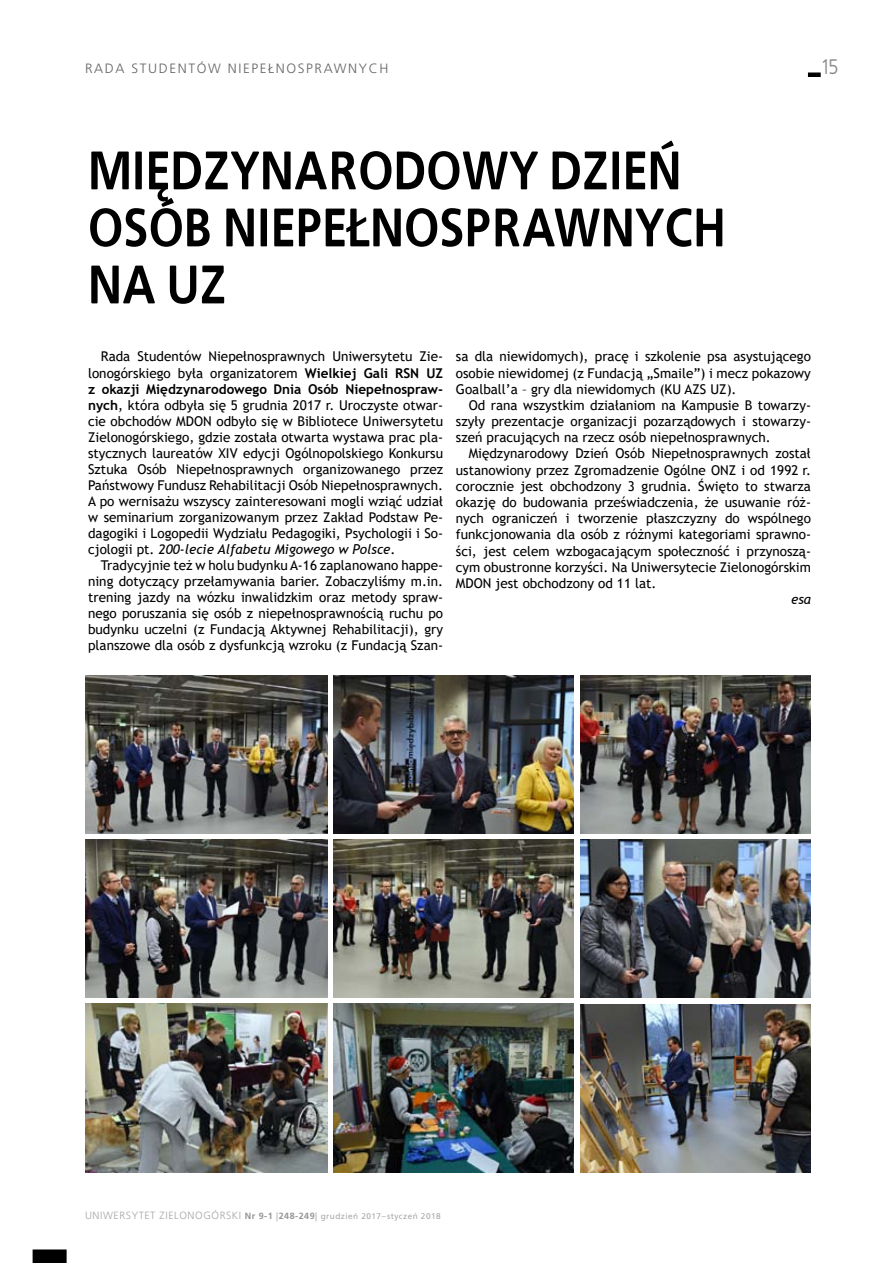
<style>
.page{position:relative;width:893px;height:1263px;background:#fff}
.page>*{position:absolute;margin:0;border:0;box-sizing:border-box;transform-origin:0 0}
.t1{font:700 54px/57px "EFN Bureau OT";color:#000}
.t2{font:21px "EFN Bureau OT";color:#8a8c8e}
.t3{font:13.5px/16px "Trebuchet MS";color:#000;text-align:justify}
.t4{font:300 13.5px "Frutiger LT Pro";color:#636466}
.t5{font:italic 13.5px "Trebuchet MS";color:#000}
.t6{font:300 10.5px "Frutiger LT Pro";letter-spacing:.055em;color:#a3a5a8}
.s1{font-weight:700}
.s2{font-style:italic}
.s3{font-weight:700;font-size:9px;color:#939597}
.s4{font-size:9px;color:#939597}
.s5{font-weight:400;font-size:8.25px;color:#a4a7a9}
</style>
<div class="page">
<div style="left:808px;top:72px;width:13px;height:5px;background:#000"></div>
<div style="left:33px;top:1249px;width:34px;height:14px;background:#000"></div>
<img style="left:334px;top:675px;width:240px;height:158px">
<img style="left:334px;top:839px;width:240px;height:158px">
<img style="left:85px;top:839px;width:242px;height:158px">
<img style="left:580px;top:675px;width:231px;height:158px">
<img style="left:85px;top:675px;width:242px;height:158px">
<img style="left:580px;top:839px;width:231px;height:158px">
<img style="left:580px;top:1004px;width:231px;height:169px">
<img style="left:334px;top:1004px;width:240px;height:169px">
<img style="left:85px;top:1004px;width:242px;height:169px">
<p class="t4" style="left:85px;top:60px;width:21px">RADA</p>
<p class="t4" style="left:131px;top:60px;width:11px">STUDENTÓW</p>
<p class="t4" style="left:228px;top:60px;width:11px">NIEPEŁNOSPRAWNYCH</p>
<h2 class="t2" style="left:822px;top:55px;width:18px">15</h2>
<h1 class="t1" style="left:88px;top:142px;width:639px">MIĘDZYNARODOWY DZIEŃ<br>OSÓB NI EPEŁNOSPRAWNYCH<br>NA UZ</h1>
<p class="t3" style="left:88px;top:349px;width:357px;text-indent:13px">Rada Studentów Niepełnosprawnych Uniwersytetu Zie&shy;lonogórskiego była organizatorem <span class="s1">Wielkiej Gali RSN UZ z okazji Międzynarodowego Dnia Osób Niepełnospraw&shy;nych</span>, która odbyła się 5 grudnia 2017 r. Uroczyste otwar&shy;cie obchodów MDON odbyło się w Bibliotece Uniwersytetu Zielonogórskiego, gdzie została otwarta wystawa prac pla&shy;stycznych laureatów XIV edycji Ogólnopolskiego Konkursu Sztuka Osób Niepełnosprawnych organizowanego przez Państwowy Fundusz Rehabilitacji Osób Niepełnosprawnych.<br>A po wernisażu wszyscy zainteresowani mogli wziąć udział w seminarium zorganizowanym przez Zakład Podstaw Pe&shy;dagogiki i Logopedii Wydziału Pedagogiki, Psychologii i So&shy;cjologii pt. <span class="s2">200-lecie Alfabetu Migowego w Polsce</span>.</p>
<p class="t3" style="left:88px;top:557px;width:357px;text-indent:13px">Tradycyjnie też w holu budynku A-16 zaplanowano happe&shy;ning dotyczący przełamywania barier. Zobaczyliśmy m.in. trening jazdy na wózku inwalidzkim oraz metody spraw&shy;nego poruszania się osób z niepełnosprawnością ruchu po budynku uczelni (z Fundacją Aktywnej Rehabilitacji), gry planszowe dla osób z dysfunkcją wzroku (z Fundacją Szan-</p>
<p class="t3" style="left:456px;top:349px;width:357px">sa dla niewidomych), pracę i szkolenie psa asystującego osobie niewidomej (z Fundacją „Smaile”) i mecz pokazowy Goalball’a – gry dla niewidomych (KU AZS UZ).</p>
<p class="t3" style="left:456px;top:397px;width:357px;text-indent:13px">Od rana wszystkim działaniom na Kampusie B towarzy&shy;szyły prezentacje organizacji pozarządowych i stowarzy&shy;szeń pracujących na rzecz osób niepełnosprawnych.</p>
<p class="t3" style="left:456px;top:445px;width:357px;text-indent:13px">Międzynarodowy Dzień Osób Niepełnosprawnych został ustanowiony przez Zgromadzenie Ogólne ONZ i od 1992 r. corocznie jest obchodzony 3 grudnia. Święto to stwarza okazję do budowania przeświadczenia, że usuwanie róż&shy;nych ograniczeń i tworzenie płaszczyzny do wspólnego funkcjonowania dla osób z różnymi kategoriami sprawno&shy;ści, jest celem wzbogacającym społeczność i przynoszą&shy;cym obustronne korzyści. Na Uniwersytecie Zielonogórskim MDON jest obchodzony od 11 lat.</p>
<p class="t5" style="left:791px;top:591px;width:21px">esa</p>
<p class="t6" style="left:85px;top:1209px;width:357px">UNIWERSYTET ZIELONOGÓRSKI <span class="s3">Nr 9-1</span> <span class="s4">|</span><span class="s3">248-249</span><span class="s4">|</span> <span class="s5">grudzień 2017–styczeń 2018</span></p>
</div>
